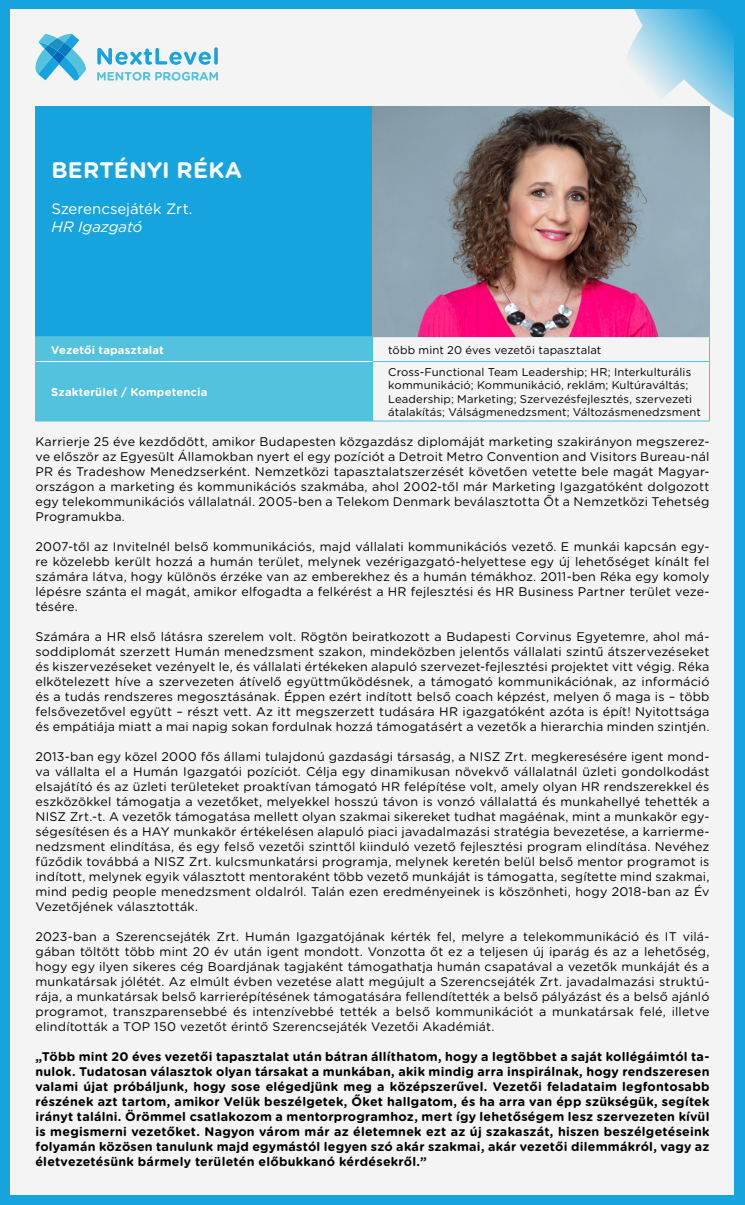
<style>
.page{position:relative;width:745px;height:1205px;background:#fff}
.page>*{position:absolute;margin:0;border:0;box-sizing:border-box;transform-origin:0 0}
.t1{font:700 22.5px "Gotham Rounded";letter-spacing:.01em;color:#fff}
.t2{font:15px "Gotham Rounded";letter-spacing:-.005em;color:#fff}
.t3{font:italic 15px "Gotham Rounded";letter-spacing:-.01em;color:#fff}
.t4{font:12.5px/15px "Gotham Rounded";letter-spacing:.015em;color:#000;text-align:justify}
.t5{font:700 12.5px/15px "Gotham Rounded";letter-spacing:.02em;color:#000;text-align:justify}
.t6{font:11.25px/13.5px "Gotham Rounded";letter-spacing:.01em;color:#000}
.t7{font:700 11.25px "Gotham Rounded";letter-spacing:.01em;color:#fff}
</style>
<div class="page">
<div style="left:0;top:0;width:744px;height:1205px;background:#17a3de"></div>
<div style="left:11px;top:9px;width:722px;height:1185px;background:#f5f4f4"></div>
<svg style="left:627px;top:9px;width:107px;height:137px"></svg>
<svg style="left:97px;top:72px;width:121px;height:9px"></svg>
<svg style="left:97px;top:48px;width:114px;height:17px"></svg>
<svg style="left:214px;top:47px;width:4px;height:18px"></svg>
<svg style="left:35px;top:34px;width:51px;height:47px"></svg>
<div style="left:35px;top:106px;width:337px;height:231px;background:#17a3de"></div>
<div style="left:36px;top:337px;width:336px;height:24px;background:#52c2de"></div>
<div style="left:36px;top:361px;width:336px;height:60px;background:#52c2de"></div>
<hr style="left:35px;top:336px;width:337px;height:1px;background:#52c2de">
<svg style="left:35px;top:337px;width:1px;height:24px"></svg>
<svg style="left:372px;top:337px;width:1px;height:24px"></svg>
<hr style="left:35px;top:361px;width:1px;height:60px;background:#52c2de">
<hr style="left:372px;top:361px;width:1px;height:60px;background:#52c2de">
<hr style="left:708px;top:361px;width:1px;height:60px;background:#52c2de">
<hr style="left:35px;top:421px;width:337px;height:1px;background:#52c2de">
<hr style="left:372px;top:421px;width:337px;height:1px;background:#52c2de">
<hr style="left:372px;top:336px;width:337px;height:1px;background:#52c2de">
<hr style="left:372px;top:361px;width:337px;height:1px;background:#52c2de">
<hr style="left:36px;top:361px;width:336px;height:1px;background:#fff">
<img style="left:372px;top:106px;width:337px;height:230px">
<h1 class="t1" style="left:51px;top:154px;width:192px">BERTÉNYI RÉKA</h1>
<p class="t2" style="left:51px;top:199px;width:142px">Szerencsejáték Zrt.</p>
<p class="t3" style="left:51px;top:217px;width:92px">HR Igazgató</p>
<p class="t7" style="left:51px;top:341px;width:114px">Vezetői tapasztalat</p>
<p class="t6" style="left:388px;top:342px;width:214px">több mint 20 éves vezetői tapasztalat</p>
<p class="t7" style="left:51px;top:383px;width:157px">Szakterület / Kompetencia</p>
<p class="t6" style="left:388px;top:364px;width:314px">Cross-Functional Team Leadership; HR; Interkulturális kommunikáció; Kommunikáció, reklám; Kultúraváltás; Leadership; Marketing; Szervezésfejlesztés, szervezeti átalakítás; Válságmenedzsment; Változásmenedzsment</p>
<p class="t4" style="left:35px;top:434px;width:675px">Karrierje 25 éve kezdődött, amikor Budapesten közgazdász diplomáját marketing szakirányon megszerez&shy;ve először az Egyesült Államokban nyert el egy pozíciót a Detroit Metro Convention and Visitors Bureau-nál PR és Tradeshow Menedzserként. Nemzetközi tapasztalatszerzését követően vetette bele magát Magyar&shy;országon a marketing és kommunikációs szakmába, ahol 2002-től már Marketing Igazgatóként dolgozott egy telekommunikációs vállalatnál. 2005-ben a Telekom Denmark beválasztotta Őt a Nemzetközi Tehetség Programukba.</p>
<p class="t4" style="left:35px;top:539px;width:675px">2007-től az Invitelnél belső kommunikációs, majd vállalati kommunikációs vezető. E munkái kapcsán egy&shy;re közelebb került hozzá a humán terület, melynek vezérigazgató-helyettese egy új lehetőséget kínált fel számára látva, hogy különös érzéke van az emberekhez és a humán témákhoz. 2011-ben Réka egy komoly lépésre szánta el magát, amikor elfogadta a felkérést a HR fejlesztési és HR Business Partner terület veze&shy;tésére.</p>
<p class="t4" style="left:35px;top:629px;width:675px">Számára a HR első látásra szerelem volt. Rögtön beiratkozott a Budapesti Corvinus Egyetemre, ahol má&shy;soddiplomát szerzett Humán menedzsment szakon, mindeközben jelentős vállalati szintű átszervezéseket és kiszervezéseket vezényelt le, és vállalati értékeken alapuló szervezet-fejlesztési projektet vitt végig. Réka elkötelezett híve a szervezeten átívelő együttműködésnek, a támogató kommunikációnak, az információ és a tudás rendszeres megosztásának. Éppen ezért indított belső coach képzést, melyen ő maga is – több felsővezetővel együtt – részt vett. Az itt megszerzett tudására HR igazgatóként azóta is épít! Nyitottsága és empátiája miatt a mai napig sokan fordulnak hozzá támogatásért a vezetők a hierarchia minden szintjén.</p>
<p class="t4" style="left:35px;top:749px;width:675px">2013-ban egy közel 2000 fős állami tulajdonú gazdasági társaság, a NISZ Zrt. megkeresésére igent mond&shy;va vállalta el a Humán Igazgatói pozíciót. Célja egy dinamikusan növekvő vállalatnál üzleti gondolkodást elsajátító és az üzleti területeket proaktívan támogató HR felépítése volt, amely olyan HR rendszerekkel és eszközökkel támogatja a vezetőket, melyekkel hosszú távon is vonzó vállalattá és munkahellyé tehették a NISZ Zrt.-t. A vezetők támogatása mellett olyan szakmai sikereket tudhat magáénak, mint a munkakör egy&shy;ségesítésen és a HAY munkakör értékelésen alapuló piaci javadalmazási stratégia bevezetése, a karrierme&shy;nedzsment elindítása, és egy felső vezetői szinttől kiinduló vezető fejlesztési program elindítása. Nevéhez fűződik továbbá a NISZ Zrt. kulcsmunkatársi programja, melynek keretén belül belső mentor programot is indított, melynek egyik választott mentoraként több vezető munkáját is támogatta, segítette mind szakmai, mind pedig people menedzsment oldalról. Talán ezen eredményeinek is köszönheti, hogy 2018-ban az Év Vezetőjének választották.</p>
<p class="t4" style="left:35px;top:929px;width:675px">2023-ban a Szerencsejáték Zrt. Humán Igazgatójának kérték fel, melyre a telekommunikáció és IT vilá&shy;gában töltött több mint 20 év után igent mondott. Vonzotta őt ez a teljesen új iparág és az a lehetőség, hogy egy ilyen sikeres cég Boardjának tagjaként támogathatja humán csapatával a vezetők munkáját és a munkatársak jólétét. Az elmúlt évben vezetése alatt megújult a Szerencsejáték Zrt. javadalmazási struktú&shy;rája, a munkatársak belső karrierépítésének támogatására fellendítették a belső pályázást és a belső ajánló programot, transzparensebbé és intenzívebbé tették a belső kommunikációt a munkatársak felé, illetve elindították a TOP 150 vezetőt érintő Szerencsejáték Vezetői Akadémiát.</p>
<p class="t5" style="left:35px;top:1049px;width:675px">„Több mint 20 éves vezetői tapasztalat után bátran állíthatom, hogy a legtöbbet a saját kollégáimtól ta&shy;nulok. Tudatosan választok olyan társakat a munkában, akik mindig arra inspirálnak, hogy rendszeresen valami újat próbáljunk, hogy sose elégedjünk meg a középszerűvel. Vezetői feladataim legfontosabb részének azt tartom, amikor Velük beszélgetek, Őket hallgatom, és ha arra van épp szükségük, segítek irányt találni. Örömmel csatlakozom a mentorprogramhoz, mert így lehetőségem lesz szervezeten kívül is megismerni vezetőket. Nagyon várom már az életemnek ezt az új szakaszát, hiszen beszélgetéseink folyamán közösen tanulunk majd egymástól legyen szó akár szakmai, akár vezetői dilemmákról, vagy az életvezetésünk bármely területén előbukkanó kérdésekről.”</p>
</div>
